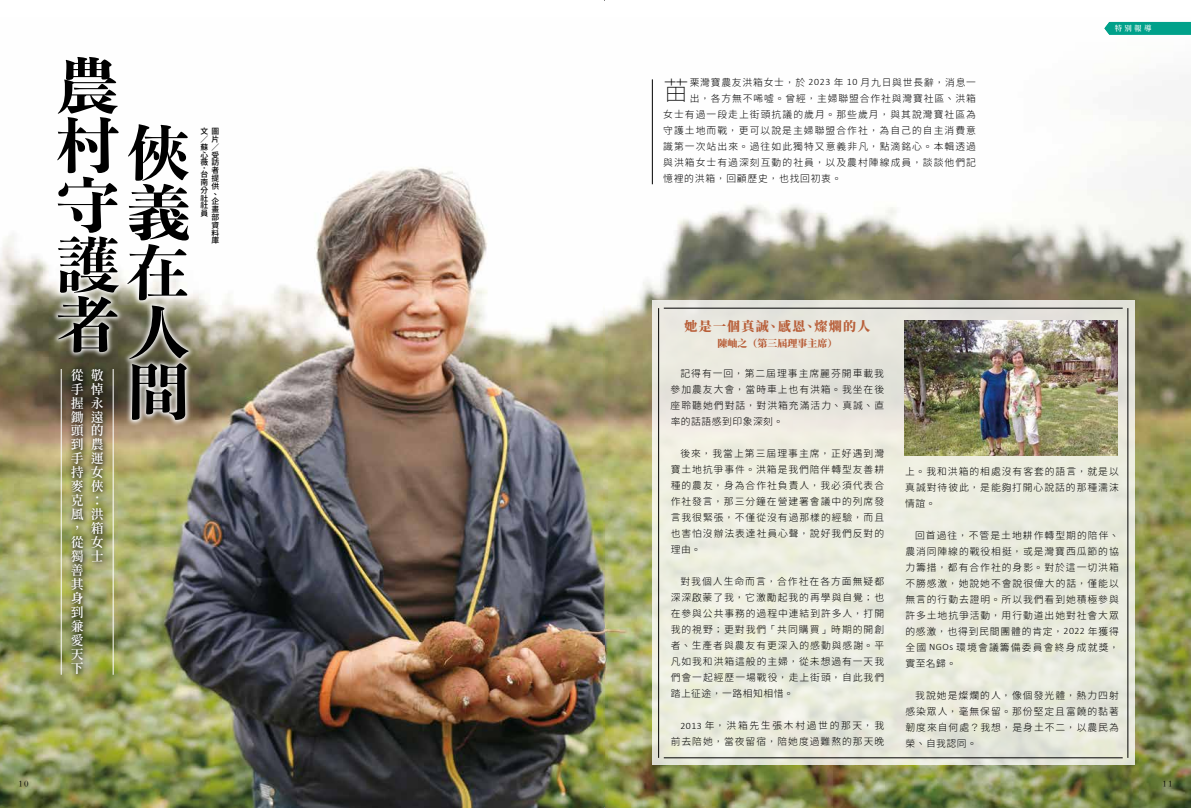
<style>
.page{position:relative;width:1191px;height:808px;background:#fff}
.page>*{position:absolute;margin:0;border:0;box-sizing:border-box;transform-origin:0 0}
.t1{font:800 59.8px/59.8px "Toppan Bunkyu Midashi Mincho Std N";color:#000;text-align:justify;scale:1.06 1}
.t2{font:100 25.8px "Noto Sans CJ Ktc";color:#000}
.t3{font:600 13px/14px "Gen Ryu Min TW";color:#fff}
.t4{font:900 13px "Noto Serif CJ Ktc";letter-spacing:.1em;color:#b85e38}
.t5{font:900 10px "Noto Serif CJ Ktc";color:#b85e38}
.t6{font:300 9.8px/16px "Gen Jyuu Gothic";letter-spacing:.1em;color:#000;text-align:justify}
.t7{font:300 9.8px "Gen Jyuu Gothic";letter-spacing:.08em;color:#000}
.t8{font:300 9.8px "Gen Jyuu Gothic";letter-spacing:.075em;color:#000}
.t9{font:9px "ST Kaiti";color:#000}
.t10{font:7.8px/7.8px "Gen Yo Gothic TW M";color:#000;text-align:justify}
.t11{font:600 7.5px "Gen Ryu Min TW";letter-spacing:.3em;color:#fff}
.s1{font-family:"DF Yuan Std W3";font-weight:400}
.s2{font-family:"Calibri"}
</style>
<div class="page">
<img style="left:604px;top:21px;width:587px;height:787px">
<div style="left:652px;top:300px;width:482px;height:465px;background:#ebebdf"></div>
<img style="left:904px;top:321px;width:213px;height:135px">
<hr style="left:664px;top:758px;width:458px;height:1px;background:#000">
<hr style="left:664px;top:308px;width:458px;height:1px;background:#000">
<hr style="left:658px;top:308px;width:1px;height:450px;background:#000">
<hr style="left:1127px;top:308px;width:1px;height:450px;background:#000">
<hr style="left:652px;top:79px;width:1px;height:105px;background:#000">
<svg style="left:1104px;top:22px;width:87px;height:13px"></svg>
<img style="left:0;top:167px;width:604px;height:641px">
<svg style="left:51px;top:167px;width:70px;height:192px"></svg>
<svg style="left:121px;top:167px;width:74px;height:259px"></svg>
<div style="left:66px;top:364px;width:44px;height:317px;background:#000;opacity:.75"></div>
<hr style="left:61px;top:369px;width:1px;height:306px;background:#fff">
<hr style="left:113px;top:369px;width:1px;height:306px;background:#fff">
<svg style="left:587px;top:807px;width:18px;height:1px"></svg>
<h1 class="t1" style="left:56px;top:53px;width:61px">農村守護者</h1>
<h3 class="t3" style="left:71px;top:368px;width:14px">從手握鋤頭到手持麥克風，從獨善其身到兼愛天下</h3>
<h3 class="t3" style="left:91px;top:368px;width:14px">敬悼永遠的農運女俠：洪箱女士</h3>
<h1 class="t1" style="left:127px;top:120px;width:60px">俠義在人間</h1>
<p class="t10" style="left:200px;top:128px;width:20px">文圖／片蘇／心受薇訪</p>
<p class="t10" style="left:200px;top:166px;width:9px;line-height:5.8px">．台</p>
<p class="t10" style="left:200px;top:178px;width:9px">南分社社員</p>
<p class="t10" style="left:211px;top:167px;width:9px;text-align:left">者提供、企畫部資料庫</p>
<p class="t9" style="left:18px;top:778px;width:11px">10</p>
<h2 class="t2" style="left:663px;top:76px;width:27px">苗</h2>
<p class="t7" style="left:689px;top:75px;width:288px">栗灣寶農友洪箱女士<span class="s1">，</span>於 <span class="s2">2023</span> 年 <span class="s2">10</span> 月九日與世長辭<span class="s1">，</span>消息一</p>
<p class="t6" style="left:689px;top:90px;width:288px">出<span class="s1">，</span>各方無不唏噓<span class="s1">。</span>曾經<span class="s1">，</span>主婦聯盟合作社與灣寶社區<span class="s1">、</span>洪箱</p>
<p class="t6" style="left:663px;top:106px;width:314px">女士有過一段走上街頭抗議的歲月<span class="s1">。</span>那些歲月<span class="s1">，</span>與其說灣寶社區為</p>
<p class="t6" style="left:663px;top:122px;width:314px">守護土地而戰<span class="s1">，</span>更可以說是主婦聯盟合作社<span class="s1">，</span>為自己的自主消費意</p>
<p class="t6" style="left:663px;top:138px;width:314px">識第一次站出來<span class="s1">。</span>過往如此獨特又意義非凡<span class="s1">，</span>點滴銘心<span class="s1">。</span>本輯透過</p>
<p class="t6" style="left:663px;top:154px;width:314px">與洪箱女士有過深刻互動的社員<span class="s1">，</span>以及農村陣線成員<span class="s1">，</span>談談他們記</p>
<p class="t8" style="left:663px;top:171px;width:180px">憶裡的洪箱<span class="s1">，</span>回顧歷史<span class="s1">，</span>也找回初衷<span class="s1">。</span></p>
<p class="t11" style="left:1114px;top:24px;width:38px">特別報導</p>
<p class="t11" style="left:1114px;top:24px;width:19px">專題</p>
<h3 class="t4" style="left:684px;top:319px;width:187px">她是一個真誠、感恩、燦爛的人</h3>
<p class="t5" style="left:717px;top:338px;width:121px">陳岫之（第三屆理事主席）</p>
<p class="t6" style="left:670px;top:365px;width:215px;text-indent:10px">記得有一回<span class="s1">，</span>第二屆理事主席麗芬開車載我參加農友大會<span class="s1">，</span>當時車上也有洪箱<span class="s1">。</span>我坐在後座聆聽她們對話<span class="s1">，</span>對洪箱充滿活力<span class="s1">、</span>真誠<span class="s1">、</span>直率的話語感到印象深刻<span class="s1">。</span></p>
<p class="t6" style="left:670px;top:445px;width:215px;text-indent:10px">後來<span class="s1">，</span>我當上第三屆理事主席<span class="s1">，</span>正好遇到灣寶土地抗爭事件<span class="s1">。</span>洪箱是我們陪伴轉型友善耕種的農友<span class="s1">，</span>身為合作社負責人<span class="s1">，</span>我必須代表合作社發言<span class="s1">，</span>那三分鐘在營建署會議中的列席發言我很緊張<span class="s1">，</span>不僅從沒有過那樣的經驗<span class="s1">，</span>而且也害怕沒辦法表達社員心聲<span class="s1">，</span>說好我們反對的理由<span class="s1">。</span></p>
<p class="t6" style="left:670px;top:573px;width:215px;text-indent:10px">對我個人生命而言<span class="s1">，</span>合作社在各方面無疑都深深<span class="s1">啟</span>蒙了我<span class="s1">，</span>它激勵起我的再學與自覺<span class="s1">；</span>也在參與公共事務的過程中連結到許多人<span class="s1">，</span>打開我的視野<span class="s1">；</span>更對我們<span class="s1">「</span>共同購買<span class="s1">」</span>時期的開創者<span class="s1">、</span>生產者與農友有更深入的感動與感謝<span class="s1">。</span>平凡如我和洪箱這般的主婦<span class="s1">，</span>從未想過有一天我們會一起經歷一場戰役<span class="s1">，</span>走上街頭<span class="s1">，</span>自此我們踏上征途<span class="s1">，</span>一路相知相惜<span class="s1">。</span></p>
<p class="t6" style="left:670px;top:717px;width:215px;text-align:right"><span class="s2">2013</span>年<span class="s1">，</span>洪箱先生張木村過世的那天<span class="s1">，</span>我前去陪她<span class="s1">，</span>當夜留宿<span class="s1">，</span>陪她度過難熬的那天晚</p>
<p class="t6" style="left:905px;top:463px;width:215px">上<span class="s1">。</span>我和洪箱的相處沒有客套的語言<span class="s1">，</span>就是以真誠對待彼此<span class="s1">，</span>是能<span class="s1">夠</span>打開心說話的那種濡沫情誼<span class="s1">。</span></p>
<p class="t6" style="left:905px;top:527px;width:215px;text-indent:10px">回首過往<span class="s1">，</span>不管是土地耕作轉型期的陪伴<span class="s1">、</span>農消同陣線的戰役相挺<span class="s1">，</span>或是灣寶西瓜節的協力籌措<span class="s1">，</span>都有合作社的身影<span class="s1">。</span>對於這一切洪箱不勝感激<span class="s1">，</span>她說她不會說很偉大的話<span class="s1">，</span>僅能以無言的行動去證明<span class="s1">。</span>所以我們看到她積極參與許多土地抗爭活動<span class="s1">，</span>用行動道出她對社會大眾的感激<span class="s1">，</span>也得到民間團體的肯定<span class="s1">，</span><span class="s2">2022</span> 年獲得全國 <span class="s2">NGOs</span> 環境會議籌備委員會終身成就獎<span class="s1">，</span>實至名歸<span class="s1">。</span></p>
<p class="t6" style="left:905px;top:687px;width:215px;text-indent:10px">我說她是燦爛的人<span class="s1">，</span>像個發光體<span class="s1">，</span>熱力四射感染眾人<span class="s1">，</span>毫無保留<span class="s1">。</span>那份堅定且富饒的黏著韌度來自何處<span class="s1">？</span>我想<span class="s1">，</span>是身土不二<span class="s1">，</span>以農民為榮<span class="s1">、</span>自我認同<span class="s1">。</span></p>
<p class="t9" style="left:1162px;top:778px;width:11px">11</p>
</div>
